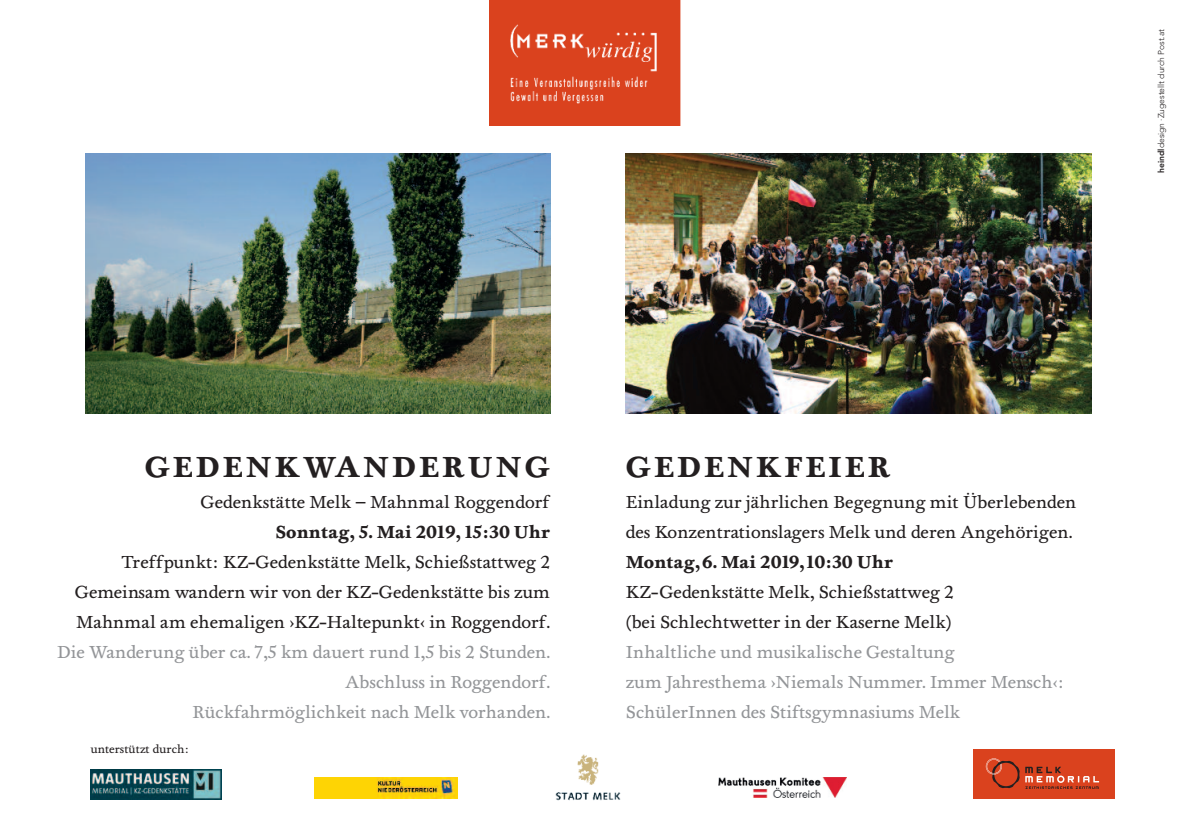
<style>
.page{position:relative;width:1191px;height:840px;background:#fff}
.page>*{position:absolute;margin:0;border:0;box-sizing:border-box;transform-origin:0 0}
.t1{font:700 30px "Foundry Wilson";letter-spacing:.1em;color:#231f20}
.t2{font:18px/30px "Foundry Wilson";color:#231f20}
.t3{font:18px/30px "Foundry Wilson";color:#939598}
.t4{font:700 18px "Foundry Wilson";color:#231f20}
.t5{font:12px "Foundry Wilson";color:#231f20}
.t6{font:300 8.6px "Avenir";color:#231f20}
.s1{font-weight:800}
</style>
<div class="page">
<img style="left:555px;top:754px;width:65px;height:47px">
<img style="left:626px;top:153px;width:465px;height:260px">
<img style="left:85px;top:153px;width:465px;height:260px">
<img style="left:718px;top:777px;width:128px;height:20px">
<img style="left:314px;top:777px;width:143px;height:21px">
<img style="left:91px;top:769px;width:130px;height:30px">
<div style="left:973px;top:749px;width:141px;height:49px;background:#da421e"></div>
<svg style="left:985px;top:758px;width:34px;height:29px"></svg>
<svg style="left:1025px;top:766px;width:74px;height:22px"></svg>
<div style="left:489px;top:0;width:192px;height:126px;background:#da421e"></div>
<img style="left:511px;top:24px;width:146px;height:79px">
<p class="t6" style="left:1156px;top:173px;width:145px;rotate:-90deg"><span class="s1">heindl</span>design ·Zugestellt durch Post.at</p>
<h1 class="t1" style="left:145px;top:449px;width:407px">GEDENKWANDERUNG</h1>
<p class="t2" style="left:200px;top:488px;width:351px">Gedenkstätte Melk – Mahnmal Roggendorf</p>
<p class="t4" style="left:275px;top:520px;width:276px">Sonntag, 5. Mai 2019, 15:30 Uhr</p>
<p class="t2" style="left:75px;top:548px;width:477px;text-align:justify;text-indent:47px">Treffpunkt: KZ-Gedenkstätte Melk, Schießstattweg 2<br>Gemeinsam wandern wir von der KZ-Gedenkstätte bis zum Mahnmal am ehemaligen ›KZ-Haltepunkt‹ in Roggendorf.</p>
<p class="t3" style="left:57px;top:638px;width:494px;text-align:right">Die Wanderung über ca. 7,5 km dauert rund 1,5 bis 2 Stunden.<br>Abschluss in Roggendorf.<br>Rückfahrmöglichkeit nach Melk vorhanden.</p>
<p class="t5" style="left:91px;top:743px;width:100px">unterstützt durch:</p>
<h1 class="t1" style="left:626px;top:449px;width:266px">GEDENKFEIER</h1>
<p class="t2" style="left:626px;top:488px;width:452px">Einladung zur jährlichen Begegnung mit Überlebenden des Konzentrationslagers Melk und deren Angehörigen.</p>
<p class="t4" style="left:626px;top:550px;width:269px">Montag,6. Mai 2019, 10:30 Uhr</p>
<p class="t2" style="left:626px;top:578px;width:329px">KZ-Gedenkstätte Melk, Schießstattweg 2 (bei Schlechtwetter in der Kaserne Melk)</p>
<p class="t3" style="left:626px;top:638px;width:439px">Inhaltliche und musikalische Gestaltung<br>zum Jahresthema ›Niemals Nummer. Immer Mensch‹:<br>SchülerInnen des Stiftsgymnasiums Melk</p>
</div>
